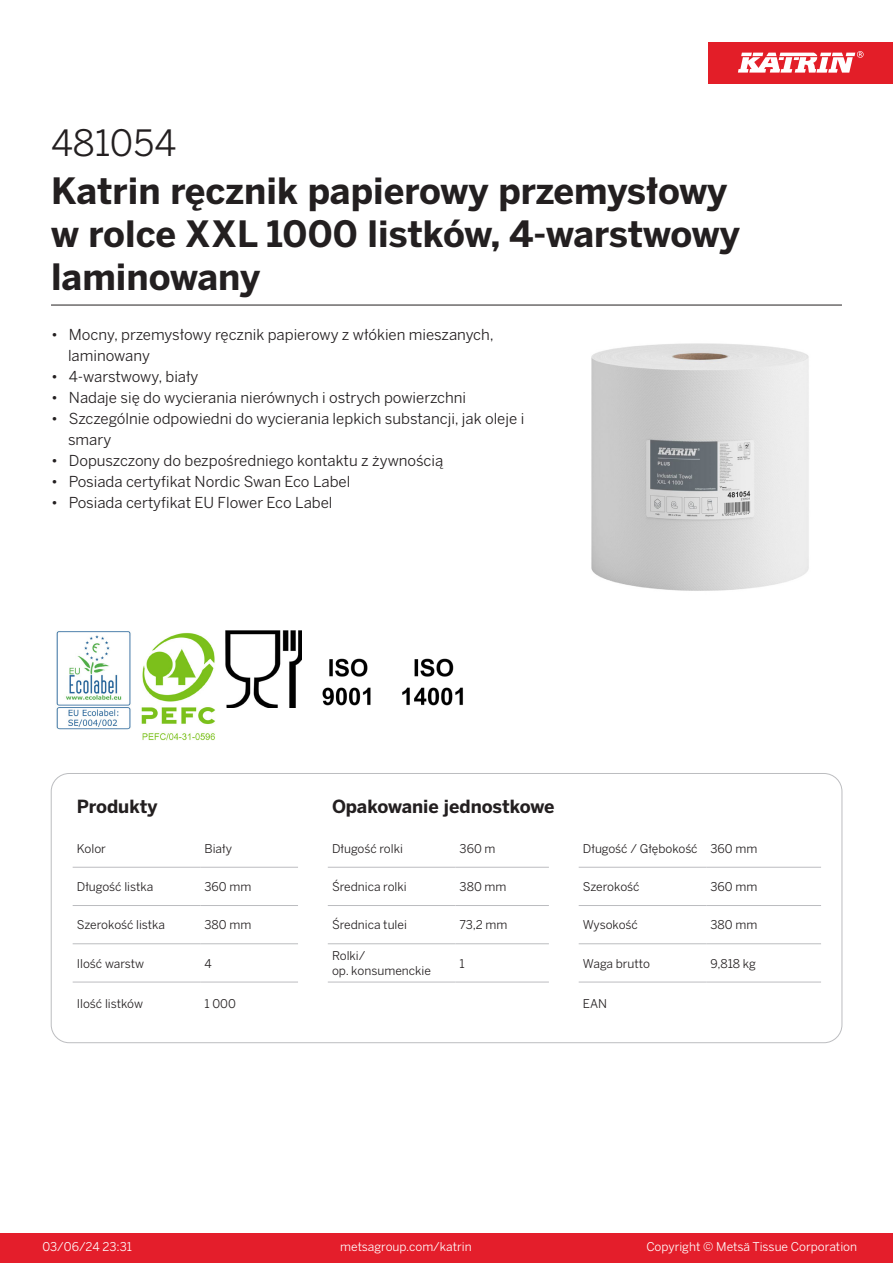
<style>
.page{position:relative;width:893px;height:1263px;background:#fff}
.page>*{position:absolute;margin:0;border:0;box-sizing:border-box;transform-origin:0 0}
.Product_Name{font:700 36px/43.2px "Benton Sans";color:#231f20}
.External_material_co{font:36px "Benton Sans";color:#231f20}
.T_TableHeader{font:700 18px "Benton Sans";letter-spacing:-.005em;color:#231f20}
.MarketingBullets{font:15px/21px "Benton Sans";color:#231f20}
.T_TableBody{font:12px "Benton Sans";color:#231f20}
.t1{font:12px "Benton Sans";color:#fff}
</style>
<div class="page">
<div style="left:0;top:1233px;width:893px;height:30px;background:#e41e2b"></div>
<div style="left:708px;top:43px;width:185px;height:41px;background:#e31e28"></div>
<svg style="left:738px;top:51px;width:126px;height:22px"></svg>
<hr style="left:73px;top:867px;width:127px;height:1px;background:#bcbdc0">
<hr style="left:200px;top:867px;width:98px;height:1px;background:#bcbdc0">
<hr style="left:328px;top:867px;width:127px;height:1px;background:#bcbdc0">
<hr style="left:455px;top:867px;width:94px;height:1px;background:#bcbdc0">
<hr style="left:579px;top:867px;width:127px;height:1px;background:#bcbdc0">
<hr style="left:706px;top:867px;width:115px;height:1px;background:#bcbdc0">
<hr style="left:73px;top:905px;width:127px;height:1px;background:#bcbdc0">
<hr style="left:200px;top:905px;width:98px;height:1px;background:#bcbdc0">
<hr style="left:328px;top:905px;width:127px;height:1px;background:#bcbdc0">
<hr style="left:455px;top:905px;width:94px;height:1px;background:#bcbdc0">
<hr style="left:579px;top:905px;width:127px;height:1px;background:#bcbdc0">
<hr style="left:706px;top:905px;width:115px;height:1px;background:#bcbdc0">
<hr style="left:73px;top:943px;width:127px;height:1px;background:#bcbdc0">
<hr style="left:200px;top:943px;width:98px;height:1px;background:#bcbdc0">
<hr style="left:328px;top:943px;width:127px;height:1px;background:#bcbdc0">
<hr style="left:455px;top:943px;width:94px;height:1px;background:#bcbdc0">
<hr style="left:579px;top:943px;width:127px;height:1px;background:#bcbdc0">
<hr style="left:706px;top:943px;width:115px;height:1px;background:#bcbdc0">
<hr style="left:73px;top:982px;width:127px;height:1px;background:#bcbdc0">
<hr style="left:200px;top:982px;width:98px;height:1px;background:#bcbdc0">
<hr style="left:328px;top:982px;width:127px;height:1px;background:#bcbdc0">
<hr style="left:455px;top:982px;width:94px;height:1px;background:#bcbdc0">
<hr style="left:579px;top:982px;width:127px;height:1px;background:#bcbdc0">
<hr style="left:706px;top:982px;width:115px;height:1px;background:#bcbdc0">
<img style="left:591px;top:343px;width:218px;height:248px">
<img style="left:56px;top:631px;width:75px;height:98px">
<img style="left:141px;top:632px;width:75px;height:109px">
<img style="left:225px;top:630px;width:77px;height:78px">
<img style="left:322px;top:658px;width:49px;height:48px">
<img style="left:402px;top:658px;width:61px;height:48px">
<hr style="left:51px;top:305px;width:791px;height:1px;background:#231f20">
<p class="External_material_co" style="left:51px;top:121px;width:127px">481054</p>
<p class="Product_Name" style="left:51px;top:170px;width:690px">Katrin ręcznik papierowy przemysłowy w rolce XXL 1000 listków, 4-warstwowy laminowany</p>
<p class="MarketingBullets" style="left:68px;top:324px;width:427px;text-indent:-17px">• Mocny, przemysłowy ręcznik papierowy z włókien mieszanych, laminowany</p>
<p class="MarketingBullets" style="left:51px;top:366px;width:149px">• 4-warstwowy, biały</p>
<p class="MarketingBullets" style="left:51px;top:387px;width:417px">• Nadaje się do wycierania nierównych i ostrych powierzchni</p>
<p class="MarketingBullets" style="left:68px;top:408px;width:458px;text-indent:-17px">• Szczególnie odpowiedni do wycierania lepkich substancji, jak oleje i smary</p>
<p class="MarketingBullets" style="left:51px;top:450px;width:394px">• Dopuszczony do bezpośredniego kontaktu z żywnością</p>
<p class="MarketingBullets" style="left:51px;top:471px;width:301px">• Posiada certyfikat Nordic Swan Eco Label</p>
<p class="MarketingBullets" style="left:51px;top:492px;width:283px">• Posiada certyfikat EU Flower Eco Label</p>
<p class="T_TableHeader" style="left:77px;top:795px;width:82px">Produkty</p>
<p class="T_TableHeader" style="left:332px;top:795px;width:224px">Opakowanie jednostkowe</p>
<p class="T_TableBody" style="left:77px;top:841px;width:31px">Kolor</p>
<p class="T_TableBody" style="left:204px;top:841px;width:29px">Biały</p>
<p class="T_TableBody" style="left:332px;top:841px;width:72px">Długość rolki</p>
<p class="T_TableBody" style="left:460px;top:841px;width:37px">360 m</p>
<p class="T_TableBody" style="left:583px;top:841px;width:116px">Długość / Głębokość</p>
<p class="T_TableBody" style="left:710px;top:841px;width:48px">360 mm</p>
<p class="T_TableBody" style="left:77px;top:879px;width:78px">Długość listka</p>
<p class="T_TableBody" style="left:204px;top:879px;width:48px">360 mm</p>
<p class="T_TableBody" style="left:332px;top:879px;width:76px">Średnica rolki</p>
<p class="T_TableBody" style="left:460px;top:879px;width:48px">380 mm</p>
<p class="T_TableBody" style="left:583px;top:879px;width:58px">Szerokość</p>
<p class="T_TableBody" style="left:710px;top:879px;width:48px">360 mm</p>
<p class="T_TableBody" style="left:77px;top:918px;width:90px">Szerokość listka</p>
<p class="T_TableBody" style="left:204px;top:918px;width:48px">380 mm</p>
<p class="T_TableBody" style="left:332px;top:918px;width:76px">Średnica tulei</p>
<p class="T_TableBody" style="left:460px;top:918px;width:49px">73,2 mm</p>
<p class="T_TableBody" style="left:583px;top:918px;width:56px">Wysokość</p>
<p class="T_TableBody" style="left:710px;top:918px;width:48px">380 mm</p>
<p class="T_TableBody" style="left:77px;top:956px;width:69px">Ilość warstw</p>
<p class="T_TableBody" style="left:204px;top:956px;width:9px">4</p>
<p class="T_TableBody" style="left:332px;top:949px;width:35px">Rolki/</p>
<p class="T_TableBody" style="left:332px;top:963px;width:100px">op. konsumenckie</p>
<p class="T_TableBody" style="left:460px;top:956px;width:7px">1</p>
<p class="T_TableBody" style="left:583px;top:956px;width:69px">Waga brutto</p>
<p class="T_TableBody" style="left:710px;top:956px;width:47px">9,818 kg</p>
<p class="T_TableBody" style="left:77px;top:996px;width:68px">Ilość listków</p>
<p class="T_TableBody" style="left:204px;top:996px;width:33px">1 000</p>
<p class="T_TableBody" style="left:583px;top:996px;width:26px">EAN</p>
<p class="t1" style="left:43px;top:1239px;width:91px">03/06/24 23:31</p>
<p class="t1" style="left:340px;top:1239px;width:133px">metsagroup.com/katrin</p>
<p class="t1" style="left:646px;top:1239px;width:212px">Copyright © Metsä Tissue Corporation</p>
</div>
